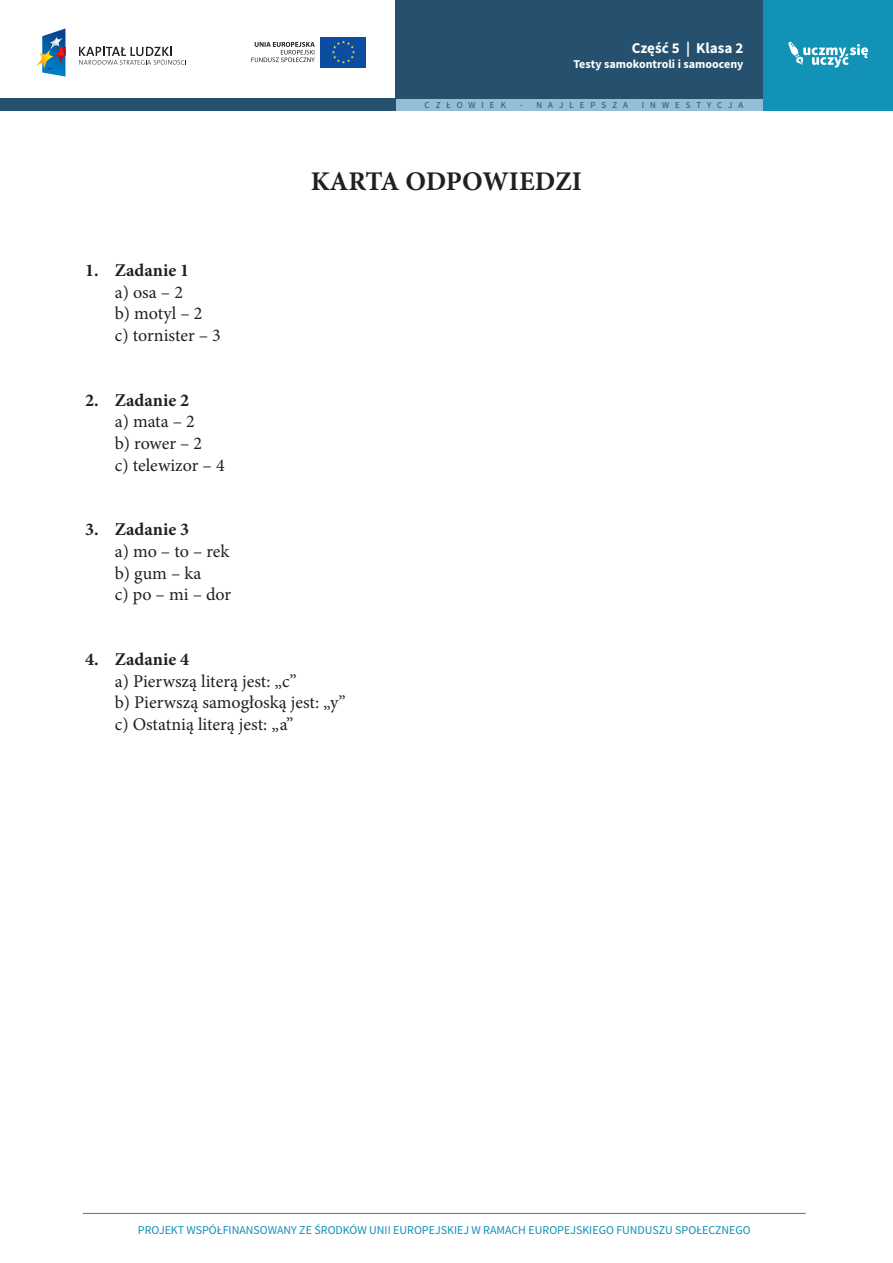
<style>
.page{position:relative;width:893px;height:1263px;background:#fff}
.page>*{position:absolute;margin:0;border:0;box-sizing:border-box;transform-origin:0 0}
.t1{font:700 27px "Minion Pro";color:#231f20}
.treść_wcięta{font:18px "Minion Pro";color:#231f20}
.treść_numerowana{font:700 18px "Minion Pro";color:#231f20}
.t2{font:700 15px "Source Sans Pro";color:#fff}
.t3{font:12px "Source Sans Pro";color:#1192b6}
.t4{font:700 12px "Source Sans Pro";color:#fff}
.t5{font:9px "Source Sans Pro";letter-spacing:.67em;color:#25516e}
</style>
<div class="page">
<div style="left:395px;top:99px;width:368px;height:12px;background:#92bfd6"></div>
<div style="left:0;top:99px;width:395px;height:12px;background:#25516e"></div>
<div style="left:763px;top:0;width:130px;height:111px;background:#1192b6"></div>
<div style="left:395px;top:0;width:368px;height:99px;background:#25516e"></div>
<svg style="left:788px;top:42px;width:80px;height:26px"></svg>
<hr style="left:83px;top:1213px;width:723px;height:1px;background:#1192b6">
<svg style="left:79px;top:47px;width:107px;height:18px"></svg>
<svg style="left:36px;top:28px;width:29px;height:49px"></svg>
<div style="left:320px;top:37px;width:46px;height:30px;background:#0d4da1"></div>
<svg style="left:332px;top:40px;width:23px;height:24px"></svg>
<svg style="left:251px;top:42px;width:64px;height:20px"></svg>
<p class="t2" style="left:632px;top:39px;width:113px">Część 5 | Klasa 2</p>
<p class="t4" style="left:573px;top:56px;width:171px">Testy samokontroli i samooceny</p>
<p class="t5" style="left:425px;top:100px;width:83px">CZŁOWIEK</p>
<p class="t5" style="left:520px;top:100px;width:110px">- NAJLEPSZA</p>
<p class="t5" style="left:642px;top:100px;width:103px">INWESTYCJA</p>
<p class="treść_numerowana" style="left:85px;top:258px;width:106px">1. Zadanie 1</p>
<p class="treść_wcięta" style="left:115px;top:280px;width:70px">a) osa – 2</p>
<p class="treść_wcięta" style="left:115px;top:302px;width:89px">b) motyl – 2</p>
<p class="treść_wcięta" style="left:115px;top:323px;width:108px">c) tornister – 3</p>
<p class="treść_numerowana" style="left:85px;top:387px;width:106px">2. Zadanie 2</p>
<p class="treść_wcięta" style="left:115px;top:410px;width:82px">a) mata – 2</p>
<p class="treść_wcięta" style="left:115px;top:431px;width:89px">b) rower – 2</p>
<p class="treść_wcięta" style="left:115px;top:453px;width:111px">c) telewizor – 4</p>
<p class="treść_numerowana" style="left:85px;top:517px;width:106px">3. Zadanie 3</p>
<p class="treść_wcięta" style="left:115px;top:539px;width:116px">a) mo – to – rek</p>
<p class="treść_wcięta" style="left:115px;top:561px;width:88px">b) gum – ka</p>
<p class="treść_wcięta" style="left:115px;top:582px;width:118px">c) po – mi – dor</p>
<p class="t1" style="left:311px;top:162px;width:273px">KARTA ODPOWIEDZI</p>
<p class="treść_numerowana" style="left:85px;top:646px;width:106px">4. Zadanie 4</p>
<p class="treść_wcięta" style="left:115px;top:669px;width:183px">a) Pierwszą literą jest: „c”</p>
<p class="treść_wcięta" style="left:115px;top:690px;width:232px">b) Pierwszą samogłoską jest: „y”</p>
<p class="treść_wcięta" style="left:115px;top:712px;width:180px">c) Ostatnią literą jest: „a”</p>
<p class="t3" style="left:138px;top:1222px;width:614px">PROJEKT WSPÓŁFINANSOWANY ZE ŚRODKÓW UNII EUROPEJSKIEJ W RAMACH EUROPEJSKIEGO FUNDUSZU SPOŁECZNEGO</p>
</div>
